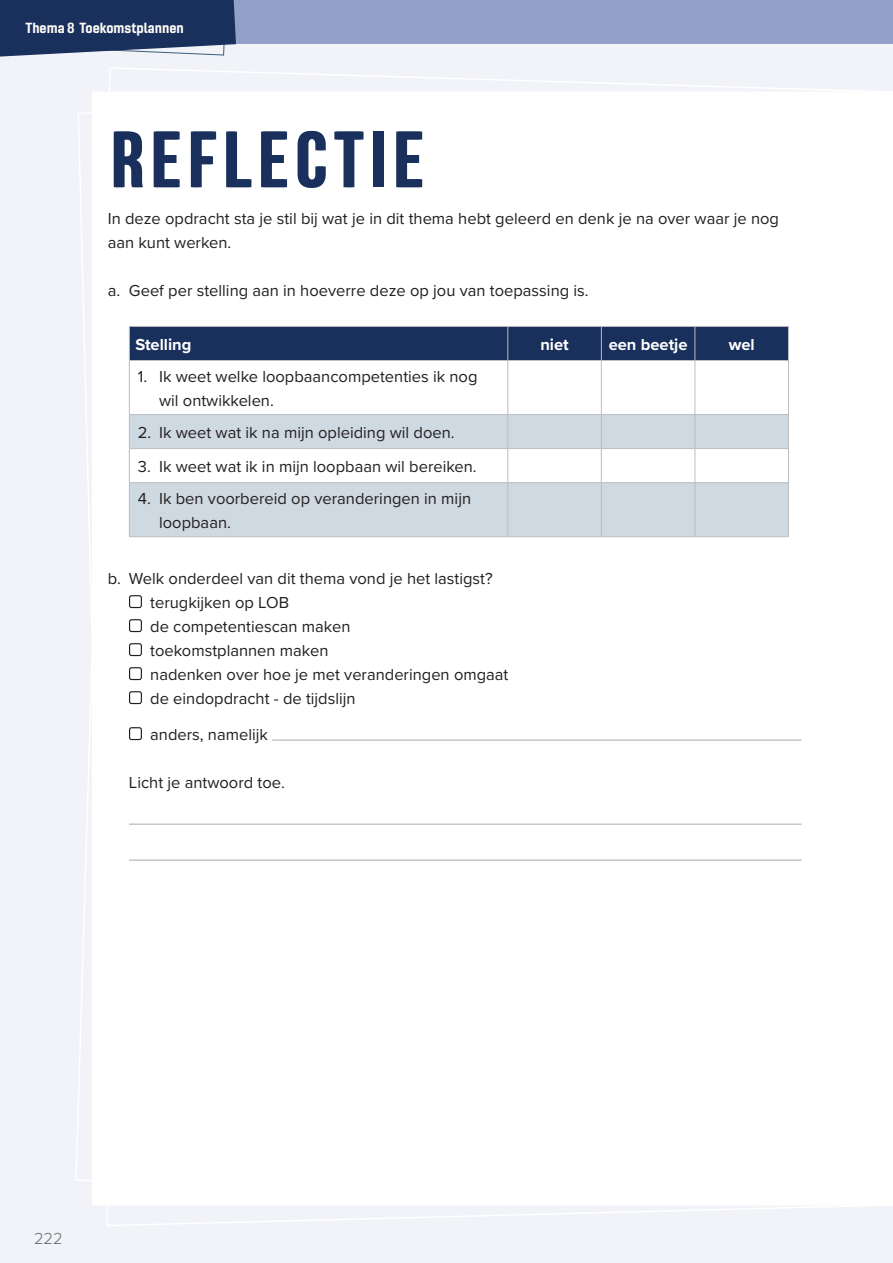
<style>
.page{position:relative;width:893px;height:1263px;background:#f1f3f8}
.page>*{position:absolute;margin:0;border:0;box-sizing:border-box;transform-origin:0 0}
.t1{font:79.5px "Bebas Neue";letter-spacing:.1em;color:#19305c}
.t2{font:16.5px/24px "Proxima Nova";color:#231f20}
.t3{font:700 16.5px "Proxima Nova";color:#fff}
.t4{font:300 16.5px "Proxima Nova";color:#666969}
.t5{font:14.25px "Gineso Nor Bol";color:#fefcf7}
</style>
<div class="page">
<div style="left:0;top:0;width:893px;height:44px;background:#91a1c7"></div>
<svg style="left:0;top:0;width:236px;height:57px"></svg>
<div style="left:76px;top:68px;width:817px;height:1158px;background:#fff"></div>
<hr style="left:272px;top:740px;width:529px;height:1px;background:#a8a9ad">
<hr style="left:129px;top:824px;width:672px;height:1px;background:#a8a9ad">
<hr style="left:129px;top:860px;width:672px;height:1px;background:#a8a9ad">
<div style="left:130px;top:327px;width:658px;height:33px;background:#19305c"></div>
<div style="left:130px;top:361px;width:658px;height:53px;background:#fff"></div>
<svg style="left:130px;top:415px;width:658px;height:121px;fill:#ced9e2"></svg>
<hr style="left:129px;top:326px;width:379px;height:1px;background:#bcbdc0">
<hr style="left:129px;top:327px;width:1px;height:33px;background:#bcbdc0">
<hr style="left:508px;top:326px;width:93px;height:1px;background:#bcbdc0">
<hr style="left:507px;top:327px;width:1px;height:33px;background:#bcbdc0">
<hr style="left:601px;top:326px;width:94px;height:1px;background:#bcbdc0">
<hr style="left:601px;top:327px;width:1px;height:33px;background:#bcbdc0">
<hr style="left:695px;top:326px;width:94px;height:1px;background:#bcbdc0">
<hr style="left:694px;top:327px;width:1px;height:33px;background:#bcbdc0">
<hr style="left:788px;top:327px;width:1px;height:33px;background:#bcbdc0">
<hr style="left:129px;top:360px;width:379px;height:1px;background:#bcbdc0">
<hr style="left:129px;top:361px;width:1px;height:53px;background:#bcbdc0">
<hr style="left:508px;top:360px;width:93px;height:1px;background:#bcbdc0">
<hr style="left:507px;top:361px;width:1px;height:53px;background:#bcbdc0">
<hr style="left:601px;top:360px;width:94px;height:1px;background:#bcbdc0">
<hr style="left:601px;top:361px;width:1px;height:53px;background:#bcbdc0">
<hr style="left:695px;top:360px;width:94px;height:1px;background:#bcbdc0">
<hr style="left:694px;top:361px;width:1px;height:53px;background:#bcbdc0">
<hr style="left:788px;top:361px;width:1px;height:53px;background:#bcbdc0">
<hr style="left:129px;top:414px;width:379px;height:1px;background:#bcbdc0">
<hr style="left:129px;top:415px;width:1px;height:33px;background:#bcbdc0">
<hr style="left:508px;top:414px;width:93px;height:1px;background:#bcbdc0">
<hr style="left:507px;top:415px;width:1px;height:33px;background:#bcbdc0">
<hr style="left:601px;top:414px;width:94px;height:1px;background:#bcbdc0">
<hr style="left:601px;top:415px;width:1px;height:33px;background:#bcbdc0">
<hr style="left:695px;top:414px;width:94px;height:1px;background:#bcbdc0">
<hr style="left:694px;top:415px;width:1px;height:33px;background:#bcbdc0">
<hr style="left:788px;top:415px;width:1px;height:33px;background:#bcbdc0">
<hr style="left:129px;top:448px;width:379px;height:1px;background:#bcbdc0">
<hr style="left:129px;top:449px;width:1px;height:33px;background:#bcbdc0">
<hr style="left:508px;top:448px;width:93px;height:1px;background:#bcbdc0">
<hr style="left:507px;top:449px;width:1px;height:33px;background:#bcbdc0">
<hr style="left:601px;top:448px;width:94px;height:1px;background:#bcbdc0">
<hr style="left:601px;top:449px;width:1px;height:33px;background:#bcbdc0">
<hr style="left:695px;top:448px;width:94px;height:1px;background:#bcbdc0">
<hr style="left:694px;top:449px;width:1px;height:33px;background:#bcbdc0">
<hr style="left:788px;top:449px;width:1px;height:33px;background:#bcbdc0">
<hr style="left:129px;top:482px;width:379px;height:1px;background:#bcbdc0">
<hr style="left:129px;top:483px;width:1px;height:53px;background:#bcbdc0">
<hr style="left:508px;top:482px;width:93px;height:1px;background:#bcbdc0">
<hr style="left:507px;top:483px;width:1px;height:53px;background:#bcbdc0">
<hr style="left:601px;top:482px;width:94px;height:1px;background:#bcbdc0">
<hr style="left:601px;top:483px;width:1px;height:53px;background:#bcbdc0">
<hr style="left:695px;top:482px;width:94px;height:1px;background:#bcbdc0">
<hr style="left:694px;top:483px;width:1px;height:53px;background:#bcbdc0">
<hr style="left:788px;top:483px;width:1px;height:53px;background:#bcbdc0">
<hr style="left:129px;top:536px;width:379px;height:1px;background:#bcbdc0">
<hr style="left:508px;top:536px;width:93px;height:1px;background:#bcbdc0">
<hr style="left:601px;top:536px;width:94px;height:1px;background:#bcbdc0">
<hr style="left:695px;top:536px;width:94px;height:1px;background:#bcbdc0">
<svg style="left:129px;top:595px;width:13px;height:13px"></svg>
<svg style="left:129px;top:619px;width:13px;height:13px"></svg>
<svg style="left:129px;top:643px;width:13px;height:13px"></svg>
<svg style="left:129px;top:667px;width:13px;height:13px"></svg>
<svg style="left:129px;top:691px;width:13px;height:13px"></svg>
<svg style="left:129px;top:727px;width:13px;height:13px"></svg>
<p class="t5" style="left:26px;top:19px;width:160px">Thema 8 Toekomstplannen</p>
<h1 class="t1" style="left:113px;top:116px;width:313px">REFLECTIE</h1>
<p class="t2" style="left:108px;top:206px;width:673px">In deze opdracht sta je stil bij wat je in dit thema hebt geleerd en denk je na over waar je nog aan kunt werken.</p>
<p class="t2" style="left:108px;top:278px;width:482px">a. Geef per stelling aan in hoeverre deze op jou van toepassing is.</p>
<p class="t3" style="left:135px;top:332px;width:58px">Stelling</p>
<p class="t3" style="left:540px;top:332px;width:30px">niet</p>
<p class="t3" style="left:609px;top:332px;width:80px">een beetje</p>
<p class="t3" style="left:729px;top:332px;width:27px">wel</p>
<p class="t2" style="left:159px;top:364px;width:320px;text-indent:-21px">1. Ik weet welke loopbaancompetenties ik nog wil ontwikkelen.</p>
<p class="t2" style="left:138px;top:420px;width:318px">2. Ik weet wat ik na mijn opleiding wil doen.</p>
<p class="t2" style="left:138px;top:454px;width:340px">3. Ik weet wat ik in mijn loopbaan wil bereiken.</p>
<p class="t2" style="left:159px;top:486px;width:313px;text-indent:-21px">4. Ik ben voorbereid op veranderingen in mijn loopbaan.</p>
<p class="t2" style="left:150px;top:566px;width:360px;text-indent:-43px">b. Welk onderdeel van dit thema vond je het lastigst? terugkijken op LOB<br>de competentiescan maken<br>toekomstplannen maken<br>nadenken over hoe je met veranderingen omgaat de eindopdracht - de tijdslijn</p>
<p class="t2" style="left:150px;top:722px;width:119px">anders, namelijk</p>
<p class="t2" style="left:129px;top:770px;width:157px">Licht je antwoord toe.</p>
<p class="t4" style="left:34px;top:1226px;width:30px">222</p>
</div>
